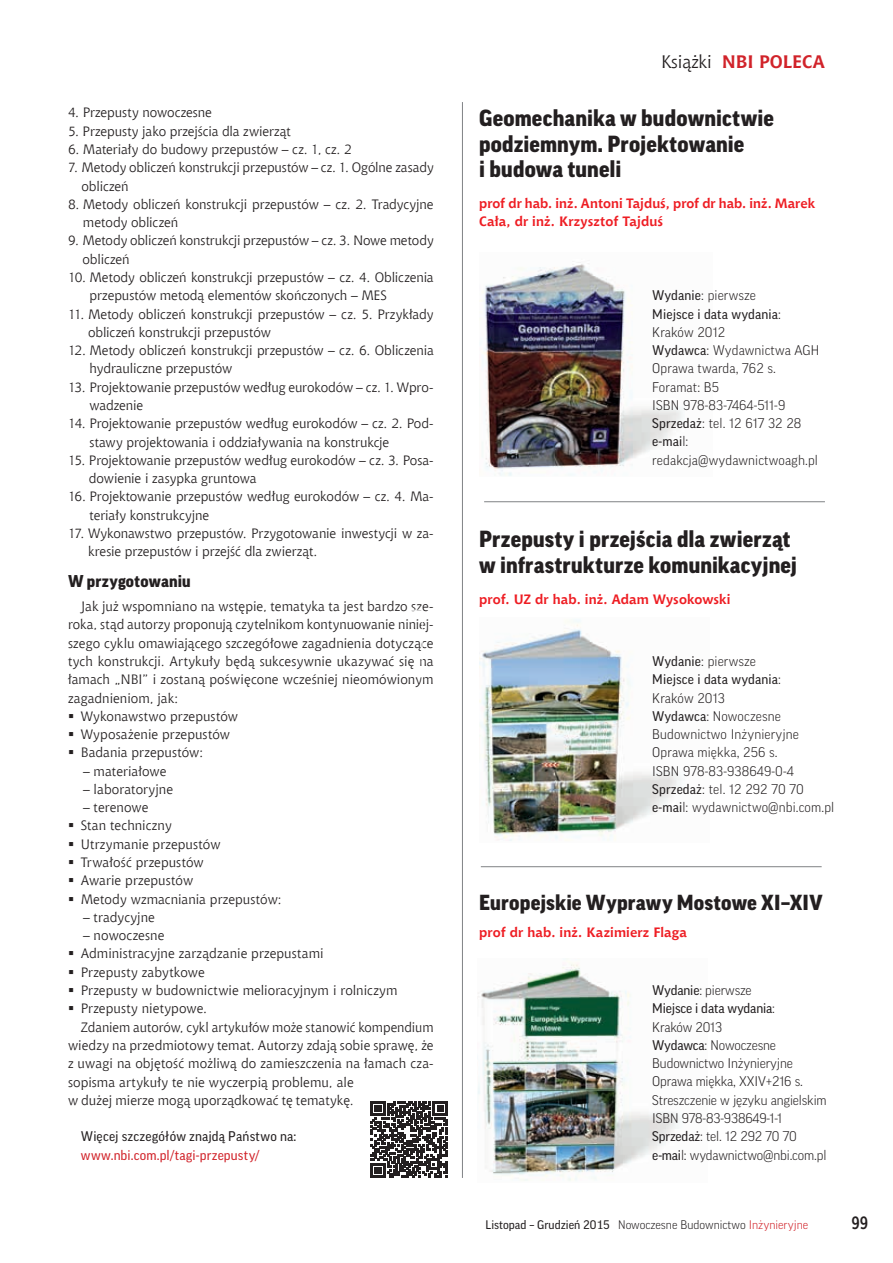
<style>
.page{position:relative;width:893px;height:1263px;background:#fff}
.page>*{position:absolute;margin:0;border:0;box-sizing:border-box;transform-origin:0 0}
.t1{font:900 22.5px/25.5px "Good Pro";letter-spacing:.005em;color:#231f20}
.t2{font:900 21px "Good Pro";letter-spacing:.01em;color:#231f20}
.t3{font:700 18px "Chianti EU";color:#d1232a}
.t4{font:700 18px "Aerton Cnd EFN";color:#231f20}
.t5{font:900 16.5px "Good Pro";letter-spacing:.01em;color:#231f20}
.t6{font:13.5px/18.3px "Chianti EU";color:#231f20}
.t7{font:300 13.5px/18.3px "Good Pro";color:#231f20}
.t8{font:700 13.5px/18px "Chianti EU";letter-spacing:.01em;color:#ee1d23}
.t9{font:13.5px "Good Pro";letter-spacing:.01em;color:#231f20}
.t10{font:13.5px "Good Pro";letter-spacing:.01em;color:#d1232a}
.t11{font:12px "Good Pro";color:#231f20}
.s1{font-weight:400;color:#231f20}
.s2{font-weight:400}
.s3{font-weight:300}
.s4{font-weight:300;color:#d1232a}
</style>
<div class="page">
<svg style="left:371px;top:1101px;width:76px;height:76px"></svg>
<hr style="left:462px;top:102px;width:1px;height:1076px;background:#808285">
<img style="left:480px;top:620px;width:202px;height:221px">
<img style="left:478px;top:963px;width:202px;height:218px">
<img style="left:480px;top:261px;width:203px;height:215px">
<hr style="left:484px;top:501px;width:341px;height:1px;background:#808285">
<hr style="left:481px;top:866px;width:341px;height:1px;background:#808285">
<p class="t6" style="left:68px;top:103px;width:145px">4. Przepusty nowoczesne</p>
<p class="t6" style="left:68px;top:122px;width:224px">5. Przepusty jako przejścia dla zwierząt</p>
<p class="t6" style="left:68px;top:140px;width:285px">6. Materiały do budowy przepustów – cz. 1, cz. 2</p>
<p class="t6" style="left:82px;top:158px;width:354px;text-indent:-14px">7. Metody obliczeń konstrukcji przepustów – cz. 1. Ogólne zasady obliczeń</p>
<p class="t6" style="left:83px;top:195px;width:352px;text-indent:-15px">8. Metody obliczeń konstrukcji przepustów – cz. 2. Tradycyjne metody obliczeń</p>
<p class="t6" style="left:82px;top:231px;width:353px;text-indent:-14px">9. Metody obliczeń konstrukcji przepustów – cz. 3. Nowe metody obliczeń</p>
<p class="t6" style="left:90px;top:268px;width:346px;text-indent:-22px">10. Metody obliczeń konstrukcji przepustów – cz. 4. Obliczenia przepustów metodą elementów skończonych – MES</p>
<p class="t6" style="left:88px;top:304px;width:347px;text-indent:-20px">11. Metody obliczeń konstrukcji przepustów – cz. 5. Przykłady obliczeń konstrukcji przepustów</p>
<p class="t6" style="left:90px;top:341px;width:346px;text-indent:-21px">12. Metody obliczeń konstrukcji przepustów – cz. 6. Obliczenia hydrauliczne przepustów</p>
<p class="t6" style="left:89px;top:378px;width:346px;text-indent:-21px">13. Projektowanie przepustów według eurokodów – cz. 1. Wpro&shy;wadzenie</p>
<p class="t6" style="left:89px;top:414px;width:346px;text-indent:-21px">14. Projektowanie przepustów według eurokodów – cz. 2. Pod&shy;stawy projektowania i oddziaływania na konstrukcje</p>
<p class="t6" style="left:89px;top:451px;width:346px;text-indent:-21px">15. Projektowanie przepustów według eurokodów – cz. 3. Posa&shy;dowienie i zasypka gruntowa</p>
<p class="t6" style="left:90px;top:487px;width:346px;text-indent:-22px">16. Projektowanie przepustów według eurokodów – cz. 4. Ma&shy;teriały konstrukcyjne</p>
<p class="t6" style="left:88px;top:524px;width:347px;text-indent:-20px">17. Wykonawstwo przepustów. Przygotowanie inwestycji w za&shy;kresie przepustów i przejść dla zwierząt.</p>
<p class="t5" style="left:68px;top:572px;width:124px">W przygotowaniu</p>
<p class="t6" style="left:81px;top:597px;width:354px">Jak już wspomniano na wstępie, tematyka ta jest bardzo sze-</p>
<p class="t6" style="left:68px;top:615px;width:367px">roka, stąd autorzy proponują czytelnikom kontynuowanie niniej-</p>
<p class="t6" style="left:68px;top:634px;width:367px">szego cyklu omawiającego szczegółowe zagadnienia dotyczące</p>
<p class="t6" style="left:68px;top:652px;width:367px">tych konstrukcji. Artykuły będą sukcesywnie ukazywać się na</p>
<p class="t6" style="left:68px;top:670px;width:367px">łamach „NBI” i zostaną poświęcone wcześniej nieomówionym</p>
<p class="t6" style="left:68px;top:688px;width:112px">zagadnieniom, jak:</p>
<p class="t6" style="left:81px;top:707px;width:159px">Wykonawstwo przepustów</p>
<p class="t6" style="left:81px;top:725px;width:151px">Wyposażenie przepustów</p>
<p class="t6" style="left:81px;top:743px;width:124px">Badania przepustów:</p>
<p class="t6" style="left:83px;top:762px;width:85px">– materiałowe</p>
<p class="t6" style="left:83px;top:780px;width:92px">– laboratoryjne</p>
<p class="t6" style="left:81px;top:798px;width:203px">– terenowe<br>Stan techniczny<br>Utrzymanie przepustów<br>Trwałość przepustów<br>Awarie przepustów<br>Metody wzmacniania przepustów:</p>
<p class="t6" style="left:83px;top:908px;width:73px">– tradycyjne</p>
<p class="t6" style="left:83px;top:926px;width:83px">– nowoczesne</p>
<p class="t6" style="left:81px;top:944px;width:244px">Administracyjne zarządzanie przepustami</p>
<p class="t6" style="left:81px;top:963px;width:126px">Przepusty zabytkowe</p>
<p class="t6" style="left:81px;top:981px;width:318px">Przepusty w budownictwie melioracyjnym i rolniczym</p>
<p class="t6" style="left:81px;top:999px;width:128px">Przepusty nietypowe.</p>
<p class="t6" style="left:81px;top:1018px;width:354px">Zdaniem autorów, cykl artykułów może stanowić kompendium</p>
<p class="t6" style="left:68px;top:1036px;width:367px">wiedzy na przedmiotowy temat. Autorzy zdają sobie sprawę, że</p>
<p class="t6" style="left:68px;top:1054px;width:367px">z uwagi na objętość możliwą do zamieszczenia na łamach cza-</p>
<p class="t6" style="left:68px;top:1072px;width:287px">sopisma artykuły te nie wyczerpią problemu, ale</p>
<p class="t6" style="left:68px;top:1091px;width:287px">w dużej mierze mogą uporządkować tę tematykę.</p>
<p class="t9" style="left:81px;top:1129px;width:217px">Więcej szczegółów znajdą Państwo na:</p>
<p class="t10" style="left:81px;top:1147px;width:180px">www.nbi.com.pl/tagi-przepusty/</p>
<h3 class="t3" style="left:661px;top:51px;width:165px"><span class="s1">Książki</span> NBI POLECA</h3>
<h1 class="t1" style="left:479px;top:106px;width:297px">Geomechanika w budownictwie podziemnym. Projektowanie<br>i budowa tuneli</h1>
<p class="t8" style="left:479px;top:195px;width:337px">prof dr hab. inż. Antoni Tajduś, prof dr hab. inż. Marek<br>Cała, dr inż. Krzysztof Tajduś</p>
<p class="t7" style="left:652px;top:286px;width:168px"><span class="s2">Wydanie</span>: pierwsze<br><span class="s2">Miejsce i data wydania</span>:<br>Kraków 2012<br><span class="s2">Wydawca</span>: Wydawnictwa AGH<br>Oprawa twarda, 762 s.<br>Foramat: B5<br>ISBN 978-83-7464-511-9<br><span class="s2">Sprzedaż</span>: tel. 12 617 32 28 <span class="s2">e-mai</span>l: redakcja@wydawnictwoagh.pl</p>
<h1 class="t1" style="left:479px;top:526px;width:319px">Przepusty i przejścia dla zwierząt w infrastrukturze komunikacyjnej</h1>
<p class="t8" style="left:479px;top:590px;width:253px">prof. UZ dr hab. inż. Adam Wysokowski</p>
<p class="t7" style="left:652px;top:652px;width:183px"><span class="s2">Wydanie</span>: pierwsze<br><span class="s2">Miejsce i data wydania</span>:<br>Kraków 2013<br><span class="s2">Wydawca</span>: Nowoczesne<br>Budownictwo Inżynieryjne<br>Oprawa miękka, 256 s.<br>ISBN 978-83-938649-0-4<br><span class="s2">Sprzedaż</span>: tel. 12 292 70 70 <span class="s2">e-mai</span>l: wydawnictwo@nbi.com.pl</p>
<h2 class="t2" style="left:479px;top:891px;width:345px">Europejskie Wyprawy Mostowe XI–XIV</h2>
<p class="t8" style="left:479px;top:923px;width:209px">prof dr hab. inż. Kazimierz Flaga</p>
<p class="t7" style="left:652px;top:981px;width:176px"><span class="s2">Wydanie</span>: pierwsze<br><span class="s2">Miejsce i data wydania</span>:<br>Kraków 2013<br><span class="s2">Wydawca</span>: Nowoczesne<br>Budownictwo Inżynieryjne<br>Oprawa miękka, XXIV+216 s.<br>Streszczenie w języku angielskim<br>ISBN 978-83-938649-1-1<br><span class="s2">Sprzedaż</span>: tel. 12 292 70 70 <span class="s2">e-mai</span>l: wydawnictwo@nbi.com.pl</p>
<p class="t11" style="left:485px;top:1218px;width:324px">Listopad – Grudzień 2015 <span class="s3">Nowoczesne Budownictwo</span> <span class="s4">Inżynieryjne</span></p>
<h3 class="t4" style="left:851px;top:1212px;width:18px">99</h3>
</div>
